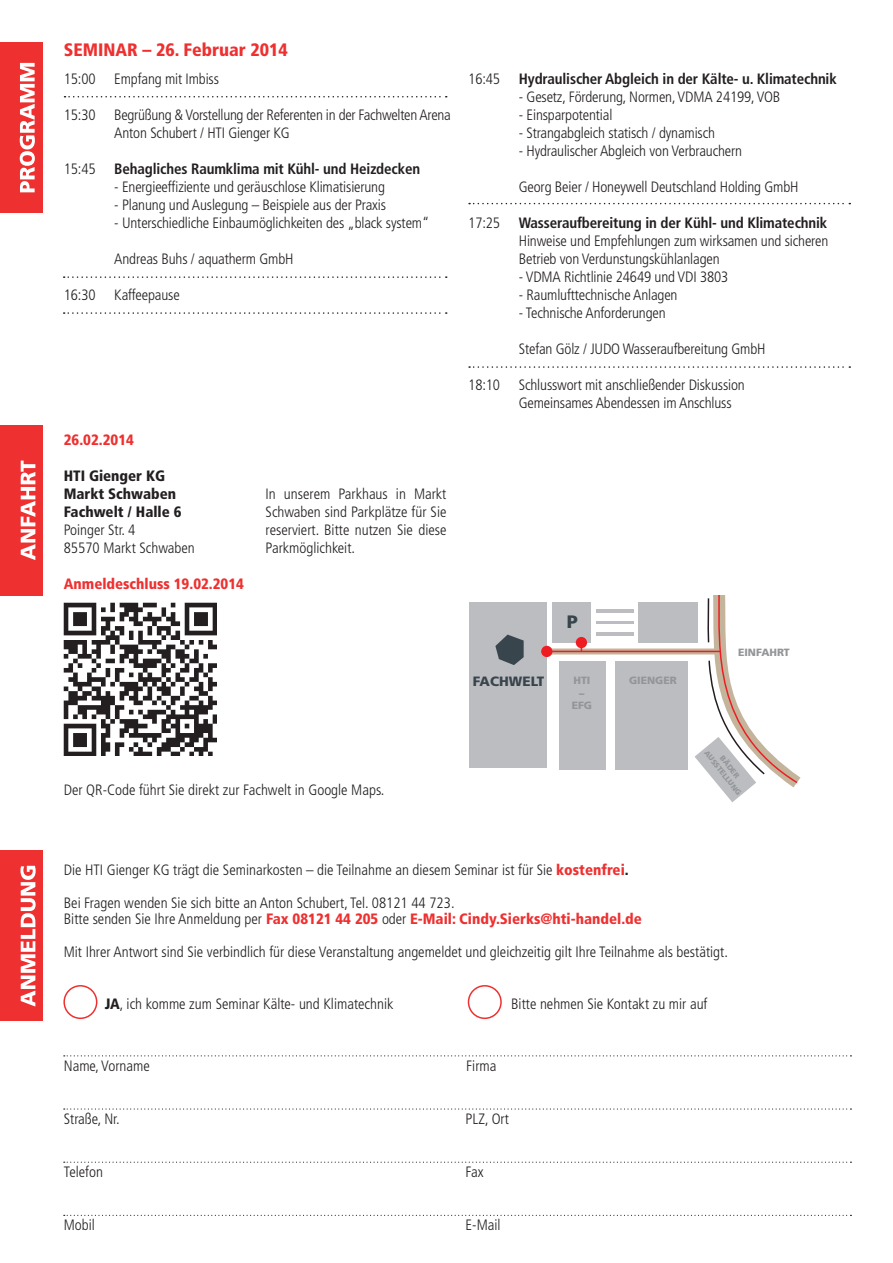
<style>
.page{position:relative;width:893px;height:1263px;background:#fff}
.page>*{position:absolute;margin:0;border:0;box-sizing:border-box;transform-origin:0 0}
.t1{font:900 condensed 18px "Frutiger";color:#ee3030}
.t2{font:900 18px "Frutiger";color:#38454d}
.t3{font:300 condensed 15px/18px "Frutiger";letter-spacing:-.01em;color:#231f20}
.t4{font:700 condensed 15px "Frutiger";letter-spacing:-.01em;color:#231f20}
.t5{font:900 condensed 15px/18px "Frutiger";color:#231f20}
.t6{font:900 condensed 15px "Frutiger";color:#ee3030}
.t7{font:900 13.5px "Frutiger";color:#38454d}
.t8{font:900 10.5px/12.6px "Frutiger";color:#939598;text-align:center}
.t9{font:900 7.5px/9px "Frutiger";color:#939598;text-align:center}
.s1{font-weight:900;color:#ee3030}
.s2{font-weight:900}
</style>
<div class="page">
<div style="left:0;top:43px;width:43px;height:170px;background:#ee3030"></div>
<svg style="left:20px;top:63px;width:15px;height:129px"></svg>
<div style="left:0;top:425px;width:43px;height:170px;background:#ee3030"></div>
<svg style="left:21px;top:461px;width:14px;height:99px"></svg>
<div style="left:0;top:850px;width:43px;height:170px;background:#ee3030"></div>
<svg style="left:20px;top:866px;width:16px;height:140px"></svg>
<img style="left:64px;top:603px;width:153px;height:153px">
<svg style="left:64px;top:1055px;width:787px;height:1px"></svg>
<svg style="left:64px;top:1108px;width:787px;height:1px"></svg>
<svg style="left:64px;top:1161px;width:787px;height:2px"></svg>
<svg style="left:64px;top:1215px;width:787px;height:1px"></svg>
<svg style="left:65px;top:96px;width:382px;height:1px"></svg>
<svg style="left:64px;top:276px;width:383px;height:2px"></svg>
<svg style="left:64px;top:312px;width:383px;height:2px"></svg>
<svg style="left:469px;top:366px;width:381px;height:2px"></svg>
<svg style="left:469px;top:203px;width:381px;height:1px"></svg>
<div style="left:63px;top:985px;width:34px;height:34px;border:2px solid #ee3030;border-radius:50%"></div>
<div style="left:468px;top:985px;width:34px;height:34px;border:2px solid #ee3030;border-radius:50%"></div>
<div style="left:615px;top:661px;width:73px;height:108px;background:#bcbdc0"></div>
<div style="left:559px;top:661px;width:46px;height:108px;background:#bcbdc0"></div>
<div style="left:470px;top:602px;width:77px;height:165px;background:#bcbdc0"></div>
<div style="left:553px;top:602px;width:38px;height:40px;background:#bcbdc0"></div>
<div style="left:638px;top:602px;width:60px;height:40px;background:#bcbdc0"></div>
<hr style="left:596px;top:610px;width:38px;height:3px;background:#bcbdc0">
<hr style="left:596px;top:621px;width:38px;height:3px;background:#bcbdc0">
<hr style="left:596px;top:632px;width:38px;height:3px;background:#bcbdc0">
<svg style="left:551px;top:648px;width:144px;height:6px"></svg>
<hr style="left:546px;top:651px;width:174px;height:1px;background:#ee1d23">
<div style="left:541px;top:646px;width:11px;height:11px;background:#ee1d23;border-radius:50%"></div>
<div style="left:576px;top:637px;width:11px;height:11px;background:#ee1d23;border-radius:50%"></div>
<svg style="left:695px;top:595px;width:106px;height:207px"></svg>
<svg style="left:495px;top:635px;width:29px;height:30px"></svg>
<p class="t1" style="left:64px;top:39px;width:226px">SEMINAR – 26. Februar 2014</p>
<p class="t3" style="left:64px;top:70px;width:33px">15:00</p>
<p class="t3" style="left:64px;top:106px;width:33px">15:30</p>
<p class="t3" style="left:114px;top:70px;width:106px">Empfang mit Imbiss</p>
<p class="t3" style="left:114px;top:106px;width:338px">Begrüßung &amp; Vorstellung der Referenten in der Fachwelten Arena<br>Anton Schubert / HTI Gienger KG</p>
<p class="t4" style="left:114px;top:159px;width:307px">Behagliches Raumklima mit Kühl- und Heizdecken</p>
<p class="t3" style="left:114px;top:178px;width:272px">- Energieeffiziente und geräuschlose Klimatisierung</p>
<p class="t3" style="left:114px;top:196px;width:273px">- Planung und Auslegung – Beispiele aus der Praxis</p>
<p class="t3" style="left:114px;top:214px;width:316px">- Unterschiedliche Einbaumöglichkeiten des „black system“</p>
<p class="t3" style="left:114px;top:250px;width:181px">Andreas Buhs / aquatherm GmbH</p>
<p class="t3" style="left:114px;top:286px;width:67px">Kaffeepause</p>
<p class="t3" style="left:64px;top:160px;width:33px">15:45</p>
<p class="t3" style="left:64px;top:286px;width:33px">16:30</p>
<p class="t6" style="left:64px;top:431px;width:72px">26.02.2014</p>
<p class="t5" style="left:64px;top:467px;width:119px">HTI Gienger KG<br>Markt Schwaben<br>Fachwelt / Halle 6</p>
<p class="t3" style="left:64px;top:521px;width:132px">Poinger Str. 4<br>85570 Markt Schwaben</p>
<p class="t6" style="left:64px;top:575px;width:182px">Anmeldeschluss 19.02.2014</p>
<p class="t3" style="left:266px;top:485px;width:182px;text-align:justify">In unserem Parkhaus in Markt Schwaben sind Parkplätze für Sie reserviert. Bitte nutzen Sie diese Parkmöglichkeit.</p>
<p class="t3" style="left:64px;top:781px;width:322px">Der QR-Code führt Sie direkt zur Fachwelt in Google Maps.</p>
<p class="t3" style="left:468px;top:70px;width:33px">16:45</p>
<p class="t3" style="left:468px;top:214px;width:33px">17:25</p>
<p class="t3" style="left:468px;top:376px;width:33px">18:10</p>
<p class="t4" style="left:519px;top:69px;width:319px">Hydraulischer Abgleich in der Kälte- u. Klimatechnik</p>
<p class="t3" style="left:519px;top:88px;width:263px">- Gesetz, Förderung, Normen, VDMA 24199, VOB</p>
<p class="t3" style="left:519px;top:106px;width:95px">- Einsparpotential</p>
<p class="t3" style="left:519px;top:124px;width:198px">- Strangabgleich statisch / dynamisch</p>
<p class="t3" style="left:519px;top:142px;width:225px">- Hydraulischer Abgleich von Verbrauchern</p>
<p class="t3" style="left:519px;top:178px;width:281px">Georg Beier / Honeywell Deutschland Holding GmbH</p>
<p class="t4" style="left:519px;top:213px;width:310px">Wasseraufbereitung in der Kühl- und Klimatechnik</p>
<p class="t3" style="left:519px;top:232px;width:311px">Hinweise und Empfehlungen zum wirksamen und sicheren<br>Betrieb von Verdunstungskühlanlagen</p>
<p class="t3" style="left:519px;top:268px;width:211px">- VDMA Richtlinie 24649 und VDI 3803</p>
<p class="t3" style="left:519px;top:286px;width:160px">- Raumlufttechnische Anlagen</p>
<p class="t3" style="left:519px;top:304px;width:148px">- Technische Anforderungen</p>
<p class="t3" style="left:519px;top:340px;width:248px">Stefan Gölz / JUDO Wasseraufbereitung GmbH</p>
<p class="t3" style="left:519px;top:376px;width:228px">Schlusswort mit anschließender Diskussion<br>Gemeinsames Abendessen im Anschluss</p>
<p class="t2" style="left:567px;top:611px;width:12px">P</p>
<p class="t8" style="left:738px;top:645px;width:53px">EINFAHRT</p>
<p class="t7" style="left:473px;top:674px;width:73px">FACHWELT</p>
<p class="t8" style="left:572px;top:674px;width:22px">HTI –<br>EFG</p>
<p class="t8" style="left:629px;top:674px;width:49px">GIENGER</p>
<p class="t9" style="left:717px;top:743px;width:56px;rotate:52deg">BÄDER<br>AUSSTELLUNG</p>
<p class="t3" style="left:64px;top:860px;width:566px">Die HTI Gienger KG trägt die Seminarkosten – die Teilnahme an diesem Seminar ist für Sie <span class="s1">kostenfrei</span><span class="s2">.</span></p>
<p class="t3" style="left:64px;top:894px;width:580px;line-height:16.5px">Bei Fragen wenden Sie sich bitte an Anton Schubert, Tel. 08121 44 723.<br>Bitte senden Sie Ihre Anmeldung per <span class="s1">Fax 08121 44 205</span> oder <span class="s1">E-Mail: Cindy.Sierks@hti-handel.de</span></p>
<p class="t3" style="left:64px;top:943px;width:666px">Mit Ihrer Antwort sind Sie verbindlich für diese Veranstaltung angemeldet und gleichzeitig gilt Ihre Teilnahme als bestätigt.</p>
<p class="t3" style="left:105px;top:995px;width:290px"><span class="s2">JA</span>, ich komme zum Seminar Kälte- und Klimatechnik</p>
<p class="t3" style="left:511px;top:995px;width:198px">Bitte nehmen Sie Kontakt zu mir auf</p>
<p class="t3" style="left:64px;top:1057px;width:88px">Name, Vorname</p>
<p class="t3" style="left:466px;top:1057px;width:32px">Firma</p>
<p class="t3" style="left:64px;top:1110px;width:57px">Straße, Nr.</p>
<p class="t3" style="left:466px;top:1110px;width:45px">PLZ, Ort</p>
<p class="t3" style="left:64px;top:1163px;width:41px">Telefon</p>
<p class="t3" style="left:466px;top:1163px;width:20px">Fax</p>
<p class="t3" style="left:64px;top:1216px;width:33px">Mobil</p>
<p class="t3" style="left:466px;top:1216px;width:36px">E-Mail</p>
</div>
